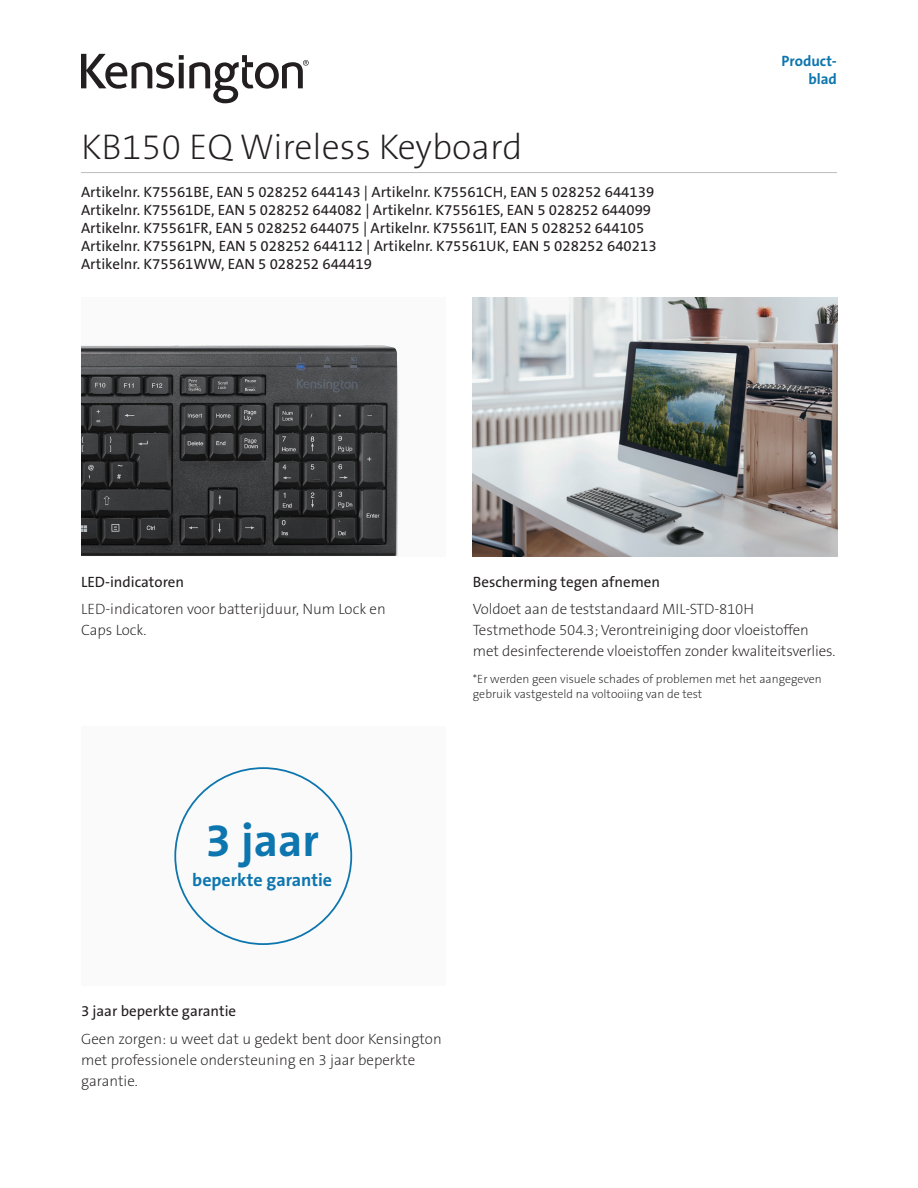
<style>
.page{position:relative;width:918px;height:1188px;background:#fff}
.page>*{position:absolute;margin:0;border:0;box-sizing:border-box;transform-origin:0 0}
.t1{font:46.5px "The Sans KENSINGTON7 Bd";color:#0e76ae}
.t2{font:36px "The Sans KENSINGTON2 XL";color:#231f20}
.t3{font:18px "The Sans KENSINGTON7 Bd";color:#0e76ae}
.t4{font:15px/18px "The Sans KENSINGTON5 Rg";color:#231f20}
.t5{font:15px/21px "The Sans KENSINGTON2 XL";letter-spacing:-.01em;color:#231f20}
.Filetype_Header_Blue{font:15px "The Sans KENSINGTON7 Bd";color:#0e76ae}
.t6{font:12px/14.4px "The Sans KENSINGTON2 XL";color:#231f20}
</style>
<div class="page">
<svg style="left:81px;top:54px;width:228px;height:49px"></svg>
<div style="left:81px;top:298px;width:365px;height:259px;background:#fafafa"></div>
<img style="left:473px;top:298px;width:364px;height:259px">
<img style="left:81px;top:345px;width:318px;height:211px">
<hr style="left:81px;top:172px;width:756px;height:1px;background:#bcbdc0">
<div style="left:81px;top:727px;width:365px;height:259px;background:#fafafa"></div>
<h2 class="t2" style="left:81px;top:127px;width:443px">KB150 EQ Wireless Keyboard</h2>
<p class="t4" style="left:81px;top:183px;width:577px">Artikelnr. K75561BE, EAN 5 028252 644143 | Artikelnr. K75561CH, EAN 5 028252 644139<br>Artikelnr. K75561DE, EAN 5 028252 644082 | Artikelnr. K75561ES, EAN 5 028252 644099<br>Artikelnr. K75561FR, EAN 5 028252 644075 | Artikelnr. K75561IT, EAN 5 028252 644105<br>Artikelnr. K75561PN, EAN 5 028252 644112 | Artikelnr. K75561UK, EAN 5 028252 640213<br>Artikelnr. K75561WW, EAN 5 028252 644419</p>
<p class="Filetype_Header_Blue" style="left:782px;top:53px;width:57px">Product-</p>
<p class="Filetype_Header_Blue" style="left:808px;top:71px;width:30px">blad</p>
<p class="t4" style="left:81px;top:573px;width:105px">LED-indicatoren</p>
<p class="t5" style="left:81px;top:599px;width:306px">LED-indicatoren voor batterijduur, Num Lock en<br>Caps Lock.</p>
<p class="t4" style="left:473px;top:573px;width:189px">Bescherming tegen afnemen</p>
<p class="t5" style="left:473px;top:599px;width:364px">Voldoet aan de teststandaard MIL-STD-810H<br>Testmethode 504.3; Verontreiniging door vloeistoffen met desinfecterende vloeistoffen zonder kwaliteitsverlies.</p>
<p class="t6" style="left:473px;top:672px;width:351px">*Er werden geen visuele schades of problemen met het aangegeven gebruik vastgesteld na voltooiing van de test</p>
<h1 class="t1" style="left:205px;top:815px;width:115px">3 jaar</h1>
<p class="t3" style="left:192px;top:870px;width:141px">beperkte garantie</p>
<p class="t4" style="left:81px;top:1003px;width:157px">3 jaar beperkte garantie</p>
<p class="t5" style="left:81px;top:1029px;width:362px">Geen zorgen: u weet dat u gedekt bent door Kensington met professionele ondersteuning en 3 jaar beperkte garantie.</p>
</div>
